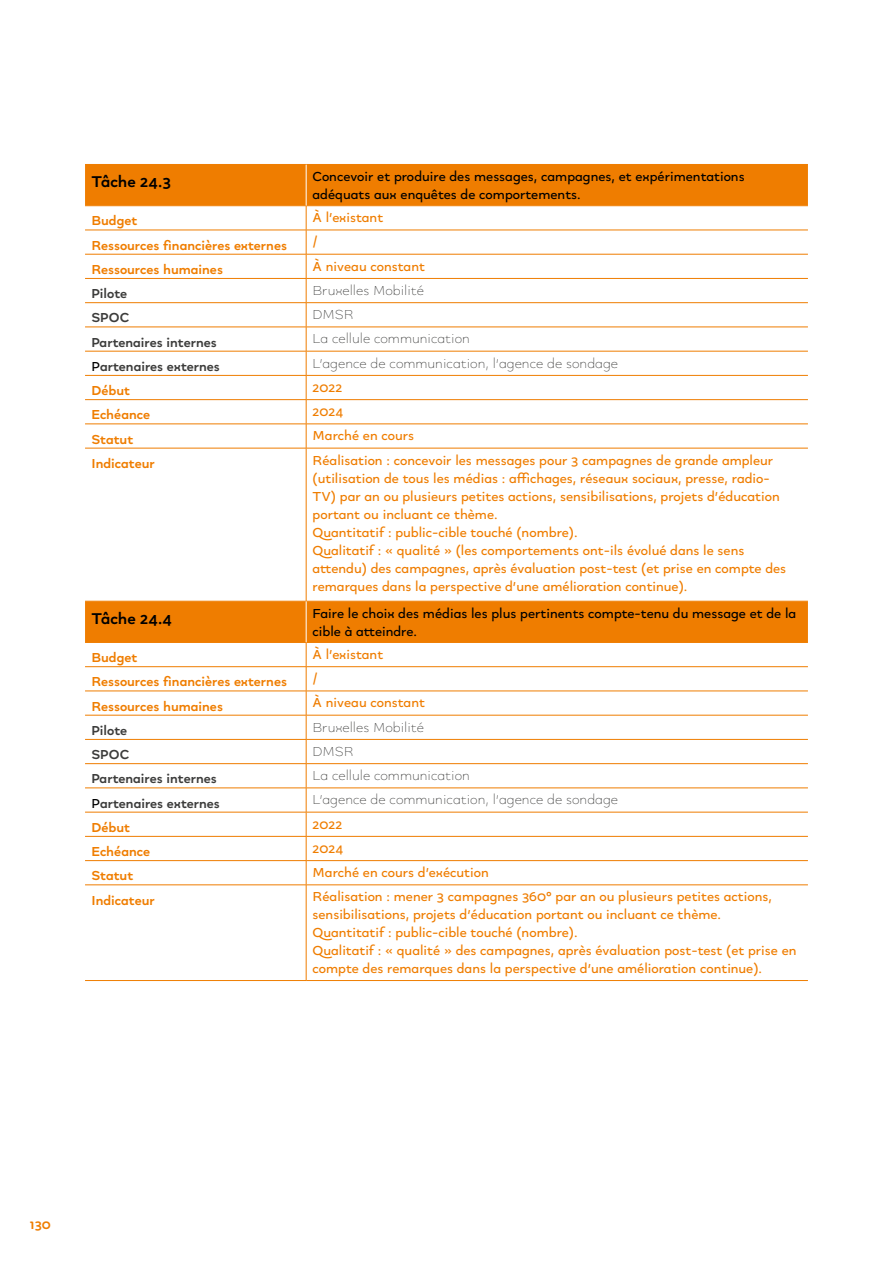
<style>
.page{position:relative;width:893px;height:1263px;background:#fff}
.page>*{position:absolute;margin:0;border:0;box-sizing:border-box;transform-origin:0 0}
.t1{font:700 18px "Quinoa";color:#000}
.t2{font:600 15px/18px "Quinoa";color:#ef7d00}
.t3{font:600 15px/18px "Quinoa";color:#000}
.t4{font:700 15px "Quinoa";color:#ef7d00}
.t5{font:15px "Quinoa";color:#3c3c3b}
.t6{font:700 15px "Quinoa";color:#3c3c3b}
.s1{font-weight:600;color:#000}
.s2{color:#fff}
</style>
<div class="page">
<div style="left:85px;top:165px;width:723px;height:40px;background:#ef7d00"></div>
<svg style="left:85px;top:206px;width:723px;height:774px"></svg>
<hr style="left:85px;top:164px;width:221px;height:1px;background:#ef7d00">
<hr style="left:306px;top:164px;width:502px;height:1px;background:#ef7d00">
<hr style="left:85px;top:205px;width:221px;height:1px;background:#ef7d00">
<hr style="left:306px;top:205px;width:502px;height:1px;background:#ef7d00">
<hr style="left:85px;top:230px;width:221px;height:1px;background:#ef7d00">
<hr style="left:306px;top:230px;width:502px;height:1px;background:#ef7d00">
<hr style="left:85px;top:254px;width:221px;height:1px;background:#ef7d00">
<hr style="left:306px;top:254px;width:502px;height:1px;background:#ef7d00">
<hr style="left:85px;top:278px;width:221px;height:1px;background:#ef7d00">
<hr style="left:306px;top:278px;width:502px;height:1px;background:#ef7d00">
<hr style="left:85px;top:302px;width:221px;height:1px;background:#ef7d00">
<hr style="left:306px;top:302px;width:502px;height:1px;background:#ef7d00">
<hr style="left:85px;top:327px;width:221px;height:1px;background:#ef7d00">
<hr style="left:306px;top:327px;width:502px;height:1px;background:#ef7d00">
<hr style="left:85px;top:351px;width:221px;height:1px;background:#ef7d00">
<hr style="left:306px;top:351px;width:502px;height:1px;background:#ef7d00">
<hr style="left:85px;top:375px;width:221px;height:1px;background:#ef7d00">
<hr style="left:306px;top:375px;width:502px;height:1px;background:#ef7d00">
<hr style="left:85px;top:399px;width:221px;height:1px;background:#ef7d00">
<hr style="left:306px;top:399px;width:502px;height:1px;background:#ef7d00">
<hr style="left:85px;top:424px;width:221px;height:1px;background:#ef7d00">
<hr style="left:306px;top:424px;width:502px;height:1px;background:#ef7d00">
<svg style="left:306px;top:206px;width:1px;height:242px"></svg>
<hr style="left:85px;top:448px;width:221px;height:1px;background:#ef7d00">
<hr style="left:306px;top:448px;width:502px;height:1px;background:#ef7d00">
<hr style="left:306px;top:448px;width:1px;height:153px;background:#ef7d00">
<hr style="left:85px;top:601px;width:221px;height:1px;background:#ef7d00">
<hr style="left:306px;top:601px;width:502px;height:1px;background:#ef7d00">
<hr style="left:85px;top:642px;width:221px;height:1px;background:#ef7d00">
<hr style="left:306px;top:642px;width:502px;height:1px;background:#ef7d00">
<hr style="left:85px;top:666px;width:221px;height:1px;background:#ef7d00">
<hr style="left:306px;top:666px;width:502px;height:1px;background:#ef7d00">
<hr style="left:85px;top:691px;width:221px;height:1px;background:#ef7d00">
<hr style="left:306px;top:691px;width:502px;height:1px;background:#ef7d00">
<hr style="left:85px;top:715px;width:221px;height:1px;background:#ef7d00">
<hr style="left:306px;top:715px;width:502px;height:1px;background:#ef7d00">
<hr style="left:85px;top:739px;width:221px;height:1px;background:#ef7d00">
<hr style="left:306px;top:739px;width:502px;height:1px;background:#ef7d00">
<hr style="left:85px;top:763px;width:221px;height:1px;background:#ef7d00">
<hr style="left:306px;top:763px;width:502px;height:1px;background:#ef7d00">
<hr style="left:85px;top:788px;width:221px;height:1px;background:#ef7d00">
<hr style="left:306px;top:788px;width:502px;height:1px;background:#ef7d00">
<hr style="left:85px;top:812px;width:221px;height:1px;background:#ef7d00">
<hr style="left:306px;top:812px;width:502px;height:1px;background:#ef7d00">
<hr style="left:85px;top:836px;width:221px;height:1px;background:#ef7d00">
<hr style="left:306px;top:836px;width:502px;height:1px;background:#ef7d00">
<hr style="left:85px;top:860px;width:221px;height:1px;background:#ef7d00">
<hr style="left:306px;top:860px;width:502px;height:1px;background:#ef7d00">
<svg style="left:306px;top:643px;width:1px;height:241px"></svg>
<hr style="left:85px;top:884px;width:221px;height:1px;background:#ef7d00">
<hr style="left:306px;top:884px;width:502px;height:1px;background:#ef7d00">
<hr style="left:306px;top:885px;width:1px;height:95px;background:#ef7d00">
<hr style="left:85px;top:980px;width:221px;height:1px;background:#ef7d00">
<hr style="left:306px;top:980px;width:502px;height:1px;background:#ef7d00">
<hr style="left:306px;top:165px;width:1px;height:40px;background:#fff">
<hr style="left:306px;top:601px;width:1px;height:41px;background:#fff">
<p class="t1" style="left:91px;top:170px;width:81px">Tâche 24.3</p>
<p class="t3" style="left:313px;top:168px;width:434px">Concevoir et produire des messages, campagnes, et expérimentations adéquats aux enquêtes de comportements.</p>
<p class="t4" style="left:91px;top:211px;width:47px">Budget</p>
<p class="t2" style="left:313px;top:209px;width:72px">À l’existant</p>
<p class="t4" style="left:91px;top:236px;width:197px">Ressources financières externes</p>
<p class="t2" style="left:313px;top:233px;width:7px">/</p>
<p class="t4" style="left:91px;top:260px;width:133px">Ressources humaines</p>
<p class="t2" style="left:313px;top:258px;width:114px">À niveau constant</p>
<p class="t6" style="left:91px;top:284px;width:37px">Pilote</p>
<p class="t5" style="left:313px;top:281px;width:113px">Bruxelles Mobilité</p>
<p class="t6" style="left:91px;top:308px;width:39px">SPOC</p>
<p class="t5" style="left:313px;top:305px;width:43px">DMSR</p>
<p class="t6" style="left:91px;top:333px;width:127px">Partenaires internes</p>
<p class="t5" style="left:313px;top:329px;width:159px">La cellule communication</p>
<p class="t6" style="left:91px;top:357px;width:130px"><span class="s1">P</span>artenaires externes</p>
<p class="t5" style="left:313px;top:354px;width:307px">L’agence de communication, l’agence de sondage</p>
<p class="t4" style="left:91px;top:381px;width:40px">Début</p>
<p class="t2" style="left:313px;top:379px;width:31px">2022</p>
<p class="t4" style="left:91px;top:405px;width:60px">Echéance</p>
<p class="t2" style="left:313px;top:403px;width:32px">2024</p>
<p class="t4" style="left:91px;top:430px;width:43px">Statut</p>
<p class="t2" style="left:313px;top:427px;width:103px">Marché en cours</p>
<p class="t4" style="left:91px;top:454px;width:65px">Indicateur</p>
<p class="t2" style="left:313px;top:452px;width:475px">Réalisation : concevoir les messages pour 3 campagnes de grande ampleur (utilisation de tous les médias : affichages, réseaux sociaux, presse, radio-TV) par an ou plusieurs petites actions, sensibilisations, projets d’éducation portant ou incluant ce thème.<br>Quantitatif : public-cible touché (nombre).<br>Qualitatif : « qualité » (les comportements ont-ils évolué dans le sens attendu) des campagnes, après évaluation post-test (et prise en compte des remarques dans la perspective d’une amélioration continue).</p>
<p class="t1" style="left:91px;top:607px;width:82px">Tâche 24.4</p>
<p class="t3" style="left:313px;top:605px;width:485px">Faire le choix des médias les plus pertinents compte-tenu du message et de la cible à atteindre.</p>
<p class="t4" style="left:91px;top:648px;width:47px">Budget</p>
<p class="t2" style="left:313px;top:646px;width:72px">À l’existant</p>
<p class="t4" style="left:91px;top:672px;width:197px">Ressources financières externes</p>
<p class="t2" style="left:313px;top:670px;width:7px">/</p>
<p class="t4" style="left:91px;top:697px;width:133px">Ressources humaines</p>
<p class="t2" style="left:313px;top:694px;width:114px">À niveau constant</p>
<p class="t6" style="left:91px;top:721px;width:37px">Pilote</p>
<p class="t5" style="left:313px;top:718px;width:113px">Bruxelles Mobilité</p>
<p class="t6" style="left:91px;top:745px;width:39px">SPOC</p>
<p class="t5" style="left:313px;top:742px;width:43px">DMSR</p>
<p class="t6" style="left:91px;top:769px;width:127px">Partenaires internes</p>
<p class="t5" style="left:313px;top:766px;width:159px">La cellule communication</p>
<p class="t6" style="left:91px;top:794px;width:130px"><span class="s1">P</span>artenaires externes</p>
<p class="t5" style="left:313px;top:790px;width:307px">L’agence de communication, l’agence de sondage</p>
<p class="t4" style="left:91px;top:818px;width:40px">Début</p>
<p class="t2" style="left:313px;top:815px;width:31px">2022</p>
<p class="t4" style="left:91px;top:842px;width:60px">Echéance</p>
<p class="t2" style="left:313px;top:840px;width:32px">2024</p>
<p class="t4" style="left:91px;top:866px;width:43px">Statut</p>
<p class="t2" style="left:313px;top:864px;width:178px">Marché en cours d’exécution</p>
<p class="t4" style="left:91px;top:891px;width:65px">Indicateur</p>
<p class="t2" style="left:313px;top:888px;width:485px">Réalisation : mener 3 campagnes 360° par an ou plusieurs petites actions, sensibilisations, projets d’éducation portant ou incluant ce thème.<br>Quantitatif : public-cible touché (nombre).<br>Qualitatif : « qualité » des campagnes, après évaluation post-test (et prise en compte des remarques dans la perspective d’une amélioration continue).</p>
<p class="t4" style="left:30px;top:1215px;width:26px">130<span class="s2">.</span></p>
</div>
